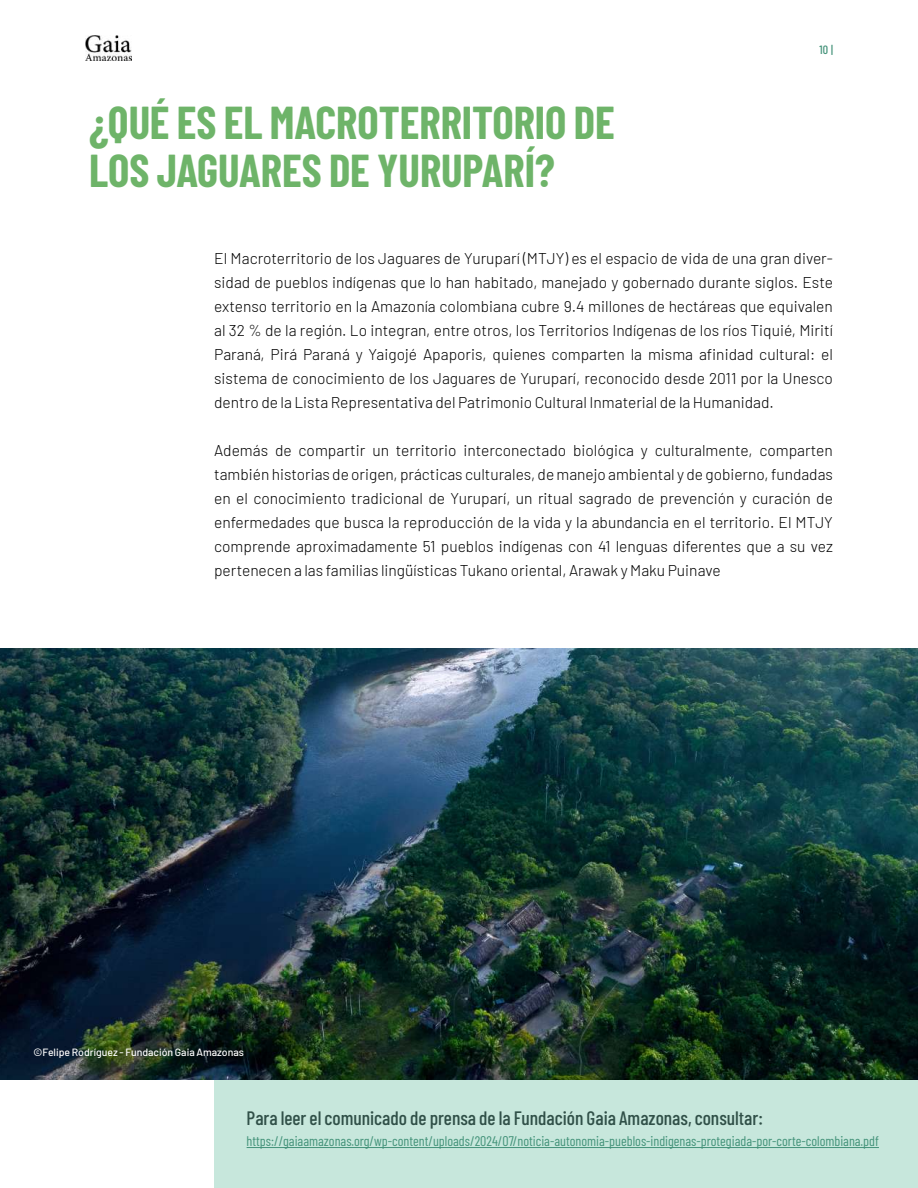
<style>
.page{position:relative;width:918px;height:1188px;background:#fff}
.page>*{position:absolute;margin:0;border:0;box-sizing:border-box;transform-origin:0 0}
.t1{font:700 45px/48px "Barlow Condensed";color:#6eb469}
.t2{font:500 19.35px "Barlow Condensed";color:#305048}
.t3{font:300 15.6px/24px "Barlow";color:#000;text-align:justify}
.t4{font:13.95px "Barlow Condensed";color:#44937a}
.t5{font:500 12px "Barlow Condensed";color:#44937a}
.t6{font:500 10.5px "Barlow";color:#fff}
</style>
<div class="page">
<img style="left:0;top:648px;width:918px;height:432px">
<div style="left:214px;top:1080px;width:704px;height:108px;background:#c7e7dc"></div>
<hr style="left:247px;top:1147px;width:632px;height:1px;background:#44937a">
<img style="left:85px;top:35px;width:46px;height:26px">
<h1 class="t1" style="left:89px;top:96px;width:527px">¿QUÉ ES EL MACROTERRITORIO DE<br>LOS JAGUARES DE YURUPARÍ?</h1>
<p class="t5" style="left:819px;top:41px;width:15px">10 |</p>
<p class="t3" style="left:214px;top:245px;width:620px">El Macroterritorio de los Jaguares de Yuruparí (MTJY) es el espacio de vida de una gran diver&shy;sidad de pueblos indígenas que lo han habitado, manejado y gobernado durante siglos. Este extenso territorio en la Amazonía colombiana cubre 9.4 millones de hectáreas que equivalen al 32 % de la región. Lo integran, entre otros, los Territorios Indígenas de los ríos Tiquié, Mirití Paraná, Pirá Paraná y Yaigojé Apaporis, quienes comparten la misma afinidad cultural: el sistema de conocimiento de los Jaguares de Yuruparí, reconocido desde 2011 por la Unesco dentro de la Lista Representativa del Patrimonio Cultural Inmaterial de la Humanidad.</p>
<p class="t3" style="left:214px;top:437px;width:620px">Además de compartir un territorio interconectado biológica y culturalmente, comparten también historias de origen, prácticas culturales, de manejo ambiental y de gobierno, fundadas en el conocimiento tradicional de Yuruparí, un ritual sagrado de prevención y curación de enfermedades que busca la reproducción de la vida y la abundancia en el territorio. El MTJY comprende aproximadamente 51 pueblos indígenas con 41 lenguas diferentes que a su vez pertenecen a las familias lingüísticas Tukano oriental, Arawak y Maku Puinave</p>
<p class="t6" style="left:34px;top:1045px;width:212px">©Felipe Rodríguez - Fundación Gaia Amazonas</p>
<p class="t2" style="left:247px;top:1104px;width:518px">Para leer el comunicado de prensa de la Fundación Gaia Amazonas, consultar:</p>
<p class="t4" style="left:247px;top:1132px;width:634px">https://gaiaamazonas.org/wp-content/uploads/2024/07/noticia-autonomia-pueblos-indigenas-protegiada-por-corte-colombiana.pdf</p>
</div>
